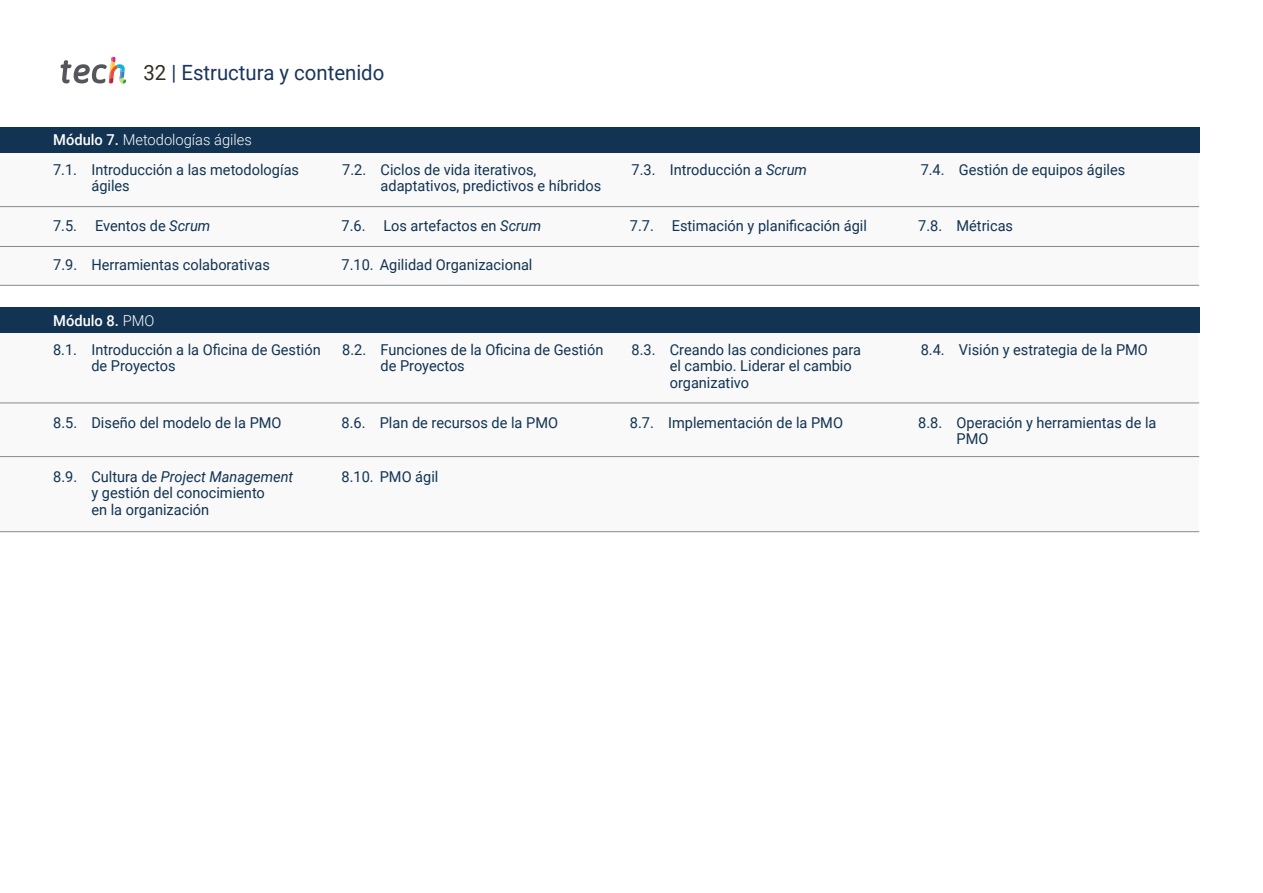
<style>
.page{position:relative;width:1263px;height:893px;background:#fff}
.page>*{position:absolute;margin:0;border:0;box-sizing:border-box;transform-origin:0 0}
.t1{font:21px "Roboto";color:#1a355c}
.t2{font:15px/16.5px "Roboto";color:#123352}
.t3{font:300 15px "Roboto";color:#fff}
.t4{font:500 15px "Roboto";color:#fff}
.s1{color:#312e20}
.s2{font-weight:500}
.s3{font-style:italic}
.s4{font-weight:300}
</style>
<div class="page">
<div style="left:0;top:153px;width:1199px;height:133px;background:#f8f9f8"></div>
<div style="left:0;top:128px;width:1199px;height:25px;background:#123352"></div>
<hr style="left:0;top:246px;width:1199px;height:1px;background:#878a8e">
<hr style="left:0;top:285px;width:1199px;height:1px;background:#878a8e">
<hr style="left:0;top:206px;width:1199px;height:1px;background:#878a8e">
<div style="left:0;top:308px;width:1199px;height:25px;background:#123352"></div>
<div style="left:0;top:333px;width:1199px;height:199px;background:#f8f9f8"></div>
<hr style="left:0;top:456px;width:1199px;height:1px;background:#878a8e">
<hr style="left:0;top:531px;width:1199px;height:1px;background:#878a8e">
<hr style="left:0;top:403px;width:1199px;height:1px;background:#878a8e">
<svg style="left:61px;top:57px;width:65px;height:27px"></svg>
<h1 class="t1" style="left:144px;top:57px;width:242px"><span class="s1">32</span> | Estructura y contenido</h1>
<p class="t3" style="left:53px;top:129px;width:200px"><span class="s2">Módulo 7.</span> Metodologías ágiles</p>
<p class="t2" style="left:91px;top:161px;width:209px;text-indent:-38px">7.1. Introducción a las metodologías ágiles</p>
<p class="t2" style="left:381px;top:161px;width:222px;text-indent:-38px">7.2. Ciclos de vida iterativos, adaptativos, predictivos e híbridos</p>
<p class="t2" style="left:631px;top:161px;width:177px">7.3. Introducción a <span class="s3">Scrum</span></p>
<p class="t2" style="left:921px;top:161px;width:206px">7.4. Gestión de equipos ágiles</p>
<p class="t2" style="left:53px;top:217px;width:159px">7.5. Eventos de <span class="s3">Scrum</span></p>
<p class="t2" style="left:341px;top:217px;width:201px">7.6. Los artefactos en <span class="s3">Scrum</span></p>
<p class="t2" style="left:630px;top:217px;width:239px">7.7. Estimación y planificación ágil</p>
<p class="t2" style="left:918px;top:217px;width:96px">7.8. Métricas</p>
<p class="t2" style="left:53px;top:256px;width:218px">7.9. Herramientas colaborativas</p>
<p class="t2" style="left:341px;top:256px;width:192px">7.10. Agilidad Organizacional</p>
<p class="t4" style="left:53px;top:310px;width:103px">Módulo 8. <span class="s4">PMO</span></p>
<p class="t2" style="left:91px;top:341px;width:231px;text-indent:-38px">8.1. Introducción a la Oficina de Gestión de Proyectos</p>
<p class="t2" style="left:381px;top:341px;width:224px;text-indent:-38px">8.2. Funciones de la Oficina de Gestión de Proyectos</p>
<p class="t2" style="left:670px;top:341px;width:193px;text-indent:-38px">8.3. Creando las condiciones para el cambio. Liderar el cambio organizativo</p>
<p class="t2" style="left:921px;top:341px;width:229px">8.4. Visión y estrategia de la PMO</p>
<p class="t2" style="left:53px;top:413px;width:230px">8.5. Diseño del modelo de la PMO</p>
<p class="t2" style="left:341px;top:413px;width:218px">8.6. Plan de recursos de la PMO</p>
<p class="t2" style="left:630px;top:413px;width:215px">8.7. Implementación de la PMO</p>
<p class="t2" style="left:956px;top:413px;width:201px;text-indent:-38px">8.8. Operación y herramientas de la<br>PMO</p>
<p class="t2" style="left:91px;top:468px;width:203px;text-indent:-38px">8.9. Cultura de <span class="s3">Project Management </span>y gestión del conocimiento<br>en la organización</p>
<p class="t2" style="left:341px;top:468px;width:98px">8.10. PMO ágil</p>
</div>
